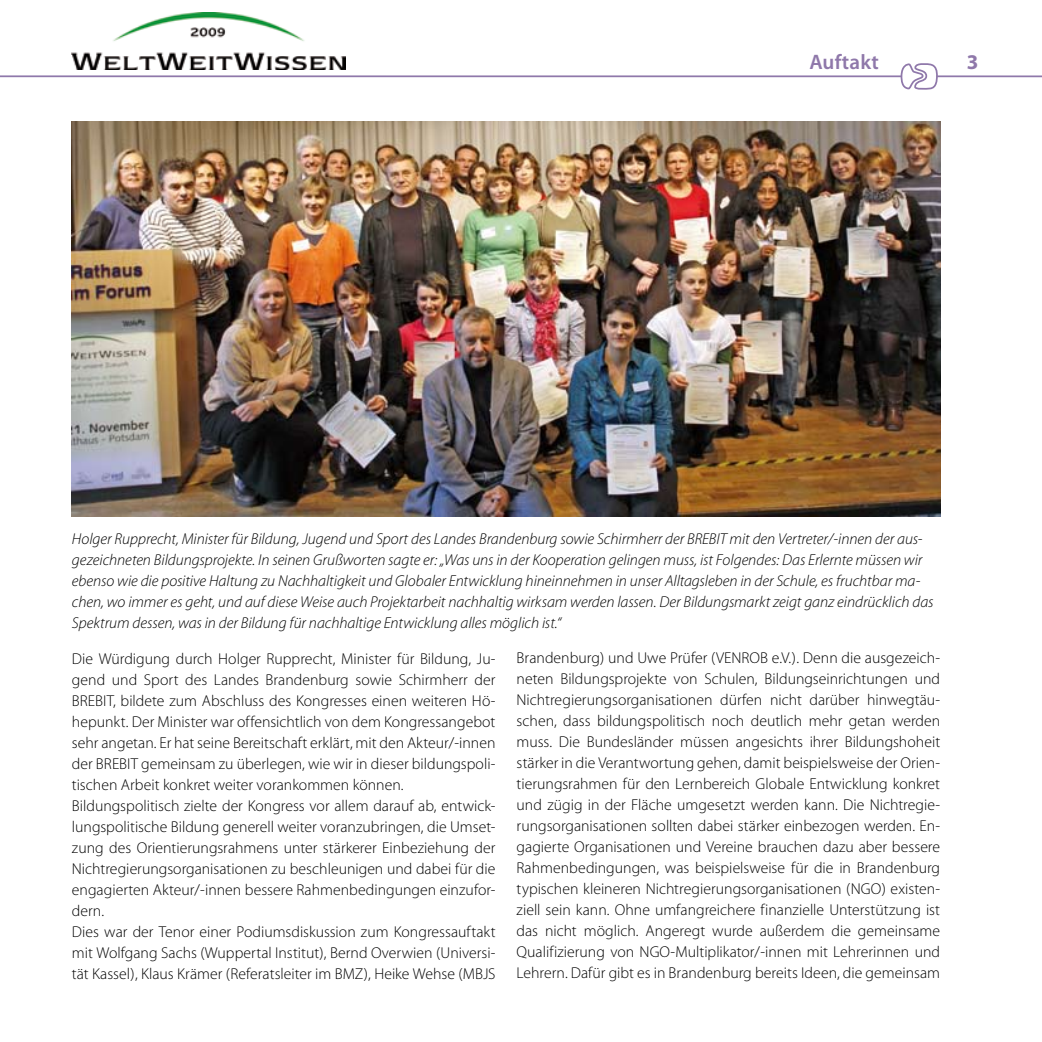
<style>
.page{position:relative;width:1042px;height:1042px;background:#fff}
.page>*{position:absolute;margin:0;border:0;box-sizing:border-box;transform-origin:0 0}
.t1{font:21px "Myriad MM 565 600";letter-spacing:.01em;color:#8f78aa}
.t2{font:21px "Myriad MM 700 600";color:#8f78aa}
.t3{font:15.75px/21px "Myriad MM 215 600";color:#000}
.t4{font:15.75px/21px "Myriad MM It 215 600";color:#000}
</style>
<div class="page">
<hr style="left:936px;top:75px;width:106px;height:2px;background:#8f78aa">
<hr style="left:0;top:75px;width:901px;height:2px;background:#8f78aa">
<svg style="left:899px;top:63px;width:39px;height:27px"></svg>
<img style="left:72px;top:122px;width:868px;height:394px">
<img style="left:72px;top:13px;width:273px;height:57px">
<h1 class="t1" style="left:809px;top:52px;width:71px">Auftakt</h1>
<h1 class="t2" style="left:966px;top:52px;width:13px">3</h1>
<p class="t4" style="left:72px;top:529px;width:863px">Holger Rupprecht, Minister für Bildung, Jugend und Sport des Landes Brandenburg sowie Schirmherr der BREBIT mit den Vertreter/-innen der aus&shy;gezeichneten Bildungsprojekte. In seinen Grußworten sagte er: „Was uns in der Kooperation gelingen muss, ist Folgendes: Das Erlernte müssen wir ebenso wie die positive Haltung zu Nachhaltigkeit und Globaler Entwicklung hineinnehmen in unser Alltagsleben in der Schule, es fruchtbar ma&shy;chen, wo immer es geht, und auf diese Weise auch Projektarbeit nachhaltig wirksam werden lassen. Der Bildungsmarkt zeigt ganz eindrücklich das Spektrum dessen, was in der Bildung für nachhaltige Entwicklung alles möglich ist.“</p>
<p class="t3" style="left:72px;top:649px;width:425px">Die Würdigung durch Holger Rupprecht, Minister für Bildung, Ju&shy;gend und Sport des Landes Brandenburg sowie Schirmherr der BREBIT, bildete zum Abschluss des Kongresses einen weiteren Hö&shy;hepunkt. Der Minister war offensichtlich von dem Kongressangebot sehr angetan. Er hat seine Bereitschaft erklärt, mit den Akteur/-innen der BREBIT gemeinsam zu überlegen, wie wir in dieser bildungspoli&shy;tischen Arbeit konkret weiter vorankommen können.<br>Bildungspolitisch zielte der Kongress vor allem darauf ab, entwick&shy;lungspolitische Bildung generell weiter voranzubringen, die Umset&shy;zung des Orientierungsrahmens unter stärkerer Einbeziehung der Nichtregierungsorganisationen zu beschleunigen und dabei für die engagierten Akteur/-innen bessere Rahmenbedingungen einzufor&shy;dern.<br>Dies war der Tenor einer Podiumsdiskussion zum Kongressauftakt mit Wolfgang Sachs (Wuppertal Institut), Bernd Overwien (Universi&shy;tät Kassel), Klaus Krämer (Referatsleiter im BMZ), Heike Wehse (MBJS</p>
<p class="t3" style="left:516px;top:648px;width:425px;text-align:justify">Brandenburg) und Uwe Prüfer (VENROB e.V.). Denn die ausgezeich&shy;neten Bildungsprojekte von Schulen, Bildungseinrichtungen und Nichtregierungsorganisationen dürfen nicht darüber hinwegtäu&shy;schen, dass bildungspolitisch noch deutlich mehr getan werden muss. Die Bundesländer müssen angesichts ihrer Bildungshoheit stärker in die Verantwortung gehen, damit beispielsweise der Orien&shy;tierungsrahmen für den Lernbereich Globale Entwicklung konkret und zügig in der Fläche umgesetzt werden kann. Die Nichtregie&shy;rungsorganisationen sollten dabei stärker einbezogen werden. En&shy;gagierte Organisationen und Vereine brauchen dazu aber bessere Rahmenbedingungen, was beispielsweise für die in Brandenburg typischen kleineren Nichtregierungsorganisationen (NGO) existen&shy;ziell sein kann. Ohne umfangreichere finanzielle Unterstützung ist das nicht möglich. Angeregt wurde außerdem die gemeinsame Qualifizierung von NGO-Multiplikator/-innen mit Lehrerinnen und Lehrern. Dafür gibt es in Brandenburg bereits Ideen, die gemeinsam</p>
</div>
